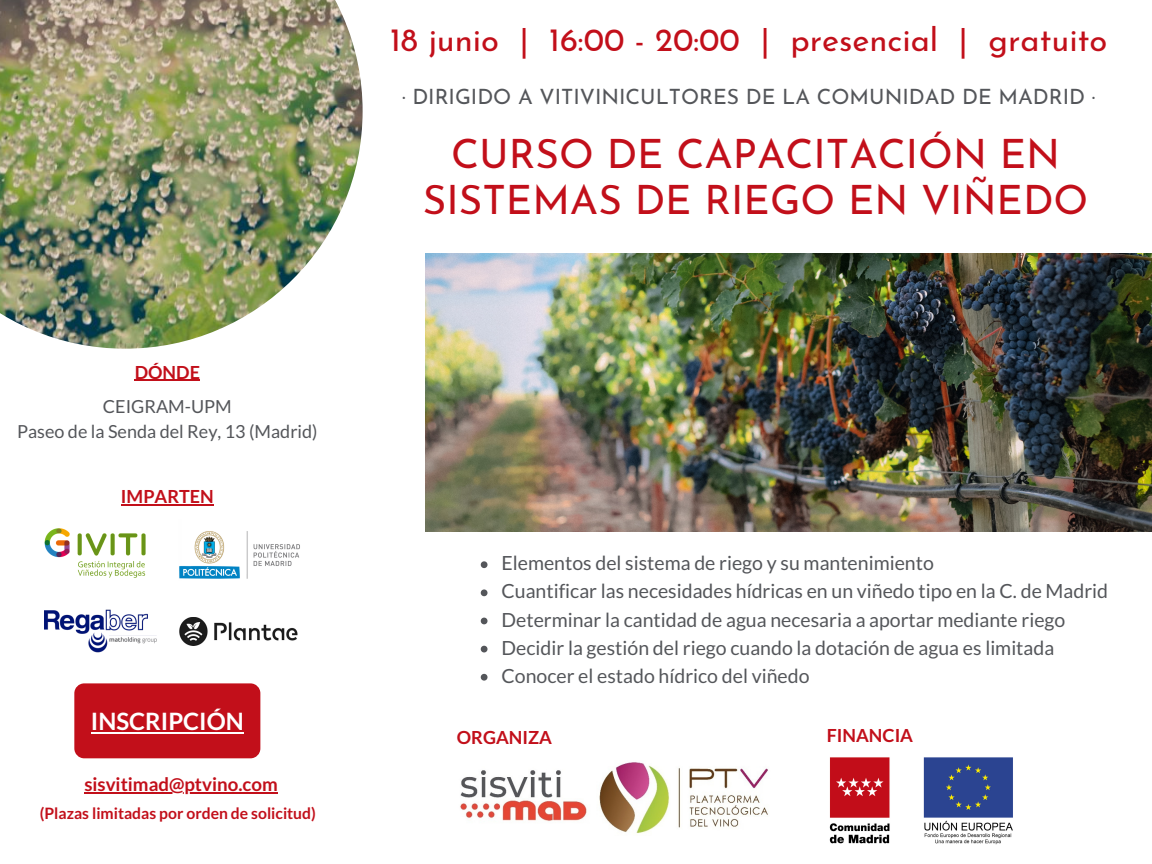
<style>
.page{position:relative;width:1152px;height:864px;background:#fff}
.page>*{position:absolute;margin:0;border:0;box-sizing:border-box;transform-origin:0 0}
.t1{font:40.5px/46.2px "Josefin Sans";color:#c20f1a;text-align:center}
.t2{font:32.7px "Josefin Sans";color:#c20f1a}
.t3{font:700 23.85px "Lato";color:#fff}
.t4{font:21.15px "Josefin Sans";color:#54565a}
.t5{font:19.5px "Lato";color:#54565a}
.t6{font:700 18.6px "Lato";color:#c20f1a}
.t7{font:18px "Lato";color:#54565a}
.t8{font:700 18px "Lato";color:#c20f1a}
.t9{font:700 15.6px "Lato";color:#c20f1a}
</style>
<div class="page">
<img style="left:829px;top:757px;width:184px;height:88px">
<img style="left:460px;top:762px;width:308px;height:72px">
<img style="left:45px;top:609px;width:111px;height:44px">
<img style="left:44px;top:528px;width:101px;height:50px">
<img style="left:179px;top:618px;width:118px;height:28px">
<img style="left:425px;top:254px;width:727px;height:277px">
<svg style="left:481px;top:561px;width:7px;height:7px"></svg>
<svg style="left:481px;top:589px;width:7px;height:7px"></svg>
<svg style="left:481px;top:618px;width:7px;height:6px"></svg>
<svg style="left:481px;top:646px;width:7px;height:6px"></svg>
<svg style="left:481px;top:674px;width:7px;height:7px"></svg>
<img style="left:0;top:0;width:363px;height:349px">
<div style="left:74px;top:683px;width:186px;height:75px;background:#c20f1a;border-radius:10px"></div>
<hr style="left:91px;top:732px;width:153px;height:2px;background:#fff">
<hr style="left:84px;top:792px;width:194px;height:1px;background:#c20f1a">
<img style="left:179px;top:531px;width:121px;height:48px">
<hr style="left:121px;top:504px;width:93px;height:1px;background:#c20f1a">
<hr style="left:135px;top:380px;width:65px;height:1px;background:#c20f1a">
<p class="t8" style="left:135px;top:361px;width:67px">DÓNDE</p>
<p class="t7" style="left:103px;top:395px;width:130px">CEIGRAM-UPM</p>
<p class="t7" style="left:17px;top:420px;width:302px">Paseo de la Senda del Rey, 13 (Madrid)</p>
<p class="t8" style="left:121px;top:485px;width:94px">IMPARTEN</p>
<p class="t3" style="left:91px;top:706px;width:154px">INSCRIPCIÓN</p>
<p class="t6" style="left:84px;top:773px;width:195px">sisvitimad@ptvino.com</p>
<p class="t9" style="left:40px;top:804px;width:278px">(Plazas limitadas por orden de solicitud)</p>
<p class="t2" style="left:390px;top:26px;width:719px">18 junio | 16:00 - 20:00 | presencial | gratuito</p>
<p class="t4" style="left:402px;top:88px;width:695px">· DIRIGIDO A VITIVINICULTORES DE LA COMUNIDAD DE MADRID ·</p>
<p class="t1" style="left:423px;top:134px;width:667px">CURSO DE CAPACITACIÓN EN<br>SISTEMAS DE RIEGO EN VIÑEDO</p>
<p class="t5" style="left:502px;top:551px;width:434px">Elementos del sistema de riego y su mantenimiento</p>
<p class="t5" style="left:502px;top:579px;width:608px">Cuantificar las necesidades hídricas en un viñedo tipo en la C. de Madrid</p>
<p class="t5" style="left:502px;top:607px;width:565px">Determinar la cantidad de agua necesaria a aportar mediante riego</p>
<p class="t5" style="left:502px;top:635px;width:554px">Decidir la gestión del riego cuando la dotación de agua es limitada</p>
<p class="t5" style="left:502px;top:664px;width:310px">Conocer el estado hídrico del viñedo</p>
<p class="t8" style="left:457px;top:726px;width:97px">ORGANIZA</p>
<p class="t8" style="left:827px;top:724px;width:88px">FINANCIA</p>
</div>
